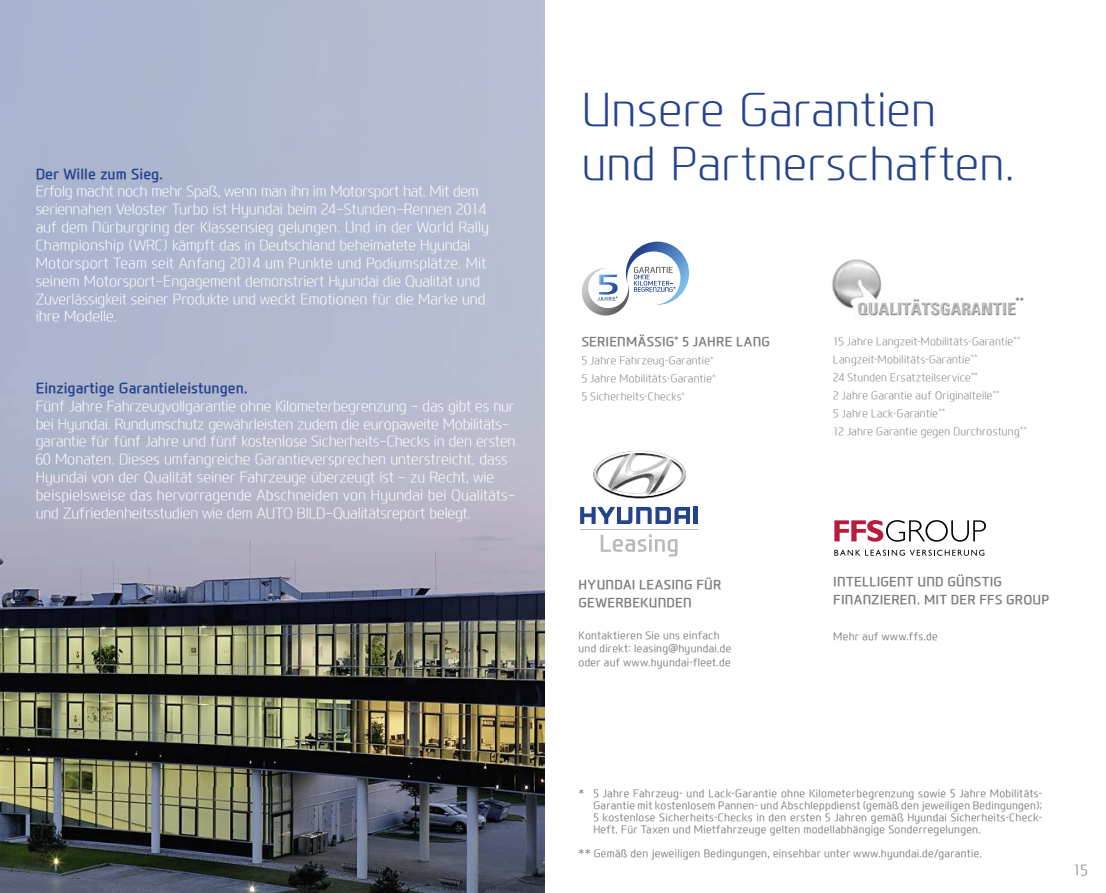
<style>
.page{position:relative;width:1106px;height:893px;background:#fff}
.page>*{position:absolute;margin:0;border:0;box-sizing:border-box;transform-origin:0 0}
.t1{font:300 45px/53.6px "Modern H Eco";letter-spacing:.01em;color:#25438d}
.t2{font:300 14.4px/17.9px "Modern H Eco";letter-spacing:-.01em;color:#fff}
.t3{font:700 14.4px "Modern H";color:#25438d}
.t4{font:300 14.4px "Modern H Eco";color:#7c7b7b}
.t5{font:700 12.75px/18px "Modern H";letter-spacing:.02em;color:#7c7b7b}
.t6{font:300 10.5px/12px "Modern H";letter-spacing:.025em;color:#7c7b7b;text-align:justify}
.t7{font:300 10.5px/18px "Modern H Eco";letter-spacing:.025em;color:#7c7b7b}
.t8{font:700 7.35px "Modern H";color:#7c7b7b}
</style>
<div class="page">
<img style="left:0;top:0;width:544px;height:893px">
<svg style="left:593px;top:451px;width:93px;height:47px"></svg>
<hr style="left:580px;top:529px;width:118px;height:1px;background:#b9b9ba">
<svg style="left:580px;top:507px;width:110px;height:17px"></svg>
<hr style="left:694px;top:507px;width:4px;height:17px;background:#25438d">
<svg style="left:600px;top:534px;width:77px;height:22px"></svg>
<svg style="left:581px;top:242px;width:108px;height:73px"></svg>
<img style="left:832px;top:259px;width:184px;height:57px">
<svg style="left:834px;top:520px;width:152px;height:22px"></svg>
<svg style="left:834px;top:550px;width:150px;height:6px"></svg>
<p class="t3" style="left:36px;top:164px;width:129px">Der Wille zum Sieg.</p>
<p class="t2" style="left:36px;top:182px;width:455px">Erfolg macht noch mehr Spaß, wenn man ihn im Motorsport hat. Mit dem seriennahen Veloster Turbo ist Hyundai beim 24-Stunden-Rennen 2014 auf dem Nürburgring der Klassensieg gelungen. Und in der World Rally Championship (WRC) kämpft das in Deutschland beheimatete Hyundai Motorsport Team seit Anfang 2014 um Punkte und Podiumsplätze. Mit seinem Motorsport-Engagement demonstriert Hyundai die Qualität und Zuverlässigkeit seiner Produkte und weckt Emotionen für die Marke und ihre Modelle.</p>
<p class="t3" style="left:36px;top:378px;width:214px">Einzigartige Garantieleistungen.</p>
<p class="t2" style="left:36px;top:397px;width:481px">Fünf Jahre Fahrzeugvollgarantie ohne Kilometerbegrenzung - das gibt es nur bei Hyundai. Rundumschutz gewährleisten zudem die europaweite Mobilitäts&shy;garantie für fünf Jahre und fünf kostenlose Sicherheits-Checks in den ersten 60 Monaten. Dieses umfangreiche Garantieversprechen unterstreicht, dass Hyundai von der Qualität seiner Fahrzeuge überzeugt ist - zu Recht, wie beispielsweise das hervorragende Abschneiden von Hyundai bei Qualitäts&shy;und Zufriedenheitsstudien wie dem AUTO BILD-Qualität s report belegt.</p>
<h1 class="t1" style="left:581px;top:82px;width:434px">Unsere Garantien und Partnerschaften.</h1>
<p class="t5" style="left:581px;top:332px;width:190px">SERIENMÄSSIG<sup>*</sup> 5 JAHRE LANG</p>
<p class="t7" style="left:581px;top:351px;width:135px">5 Jahre Fahrzeug–Garantie<sup>*<br></sup>5 Jahre Mobilitäts–Garantie<sup>*<br></sup>5 Sicherheits–Checks<sup>*</sup></p>
<p class="t8" style="left:1015px;top:295px;width:10px">**</p>
<p class="t7" style="left:833px;top:332px;width:195px">15 Jahre Langzeit–Mobilitäts–Garantie<sup>** </sup>Langzeit–Mobilitäts–Garantie<sup>**<br></sup>24 Stunden Ersatzteilservice<sup>**<br></sup>2 Jahre Garantie auf Originalteile<sup>**<br></sup>5 Jahre Lack–Garantie<sup>**<br></sup>12 Jahre Garantie gegen Durchrostung<sup>**</sup></p>
<p class="t5" style="left:578px;top:576px;width:144px">HYUNDAI LEASING FÜR<br>GEWERBEKUNDEN</p>
<p class="t6" style="left:578px;top:628px;width:154px;line-height:13.5px;text-align:left">Kontaktieren Sie uns einfach und direkt: leasing@hyundai.de oder auf www.hyundai–fleet.de</p>
<p class="t5" style="left:833px;top:573px;width:217px">INTELLIGENT UND GÜNSTIG<br>FINANZIEREN. MIT DER FFS GROUP</p>
<p class="t6" style="left:833px;top:631px;width:106px">Mehr auf www.ffs.de</p>
<p class="t6" style="left:593px;top:787px;width:450px;text-indent:-15px">* 5 Jahre Fahrzeug– und Lack–Garantie ohne Kilometerbegrenzung sowie 5 Jahre Mobilitäts– Garantie mit kostenlosem Pannen– und Abschleppdienst (gemäß den jeweiligen Bedingungen); 5 kostenlose Sicherheits–Checks in den ersten 5 Jahren gemäß Hyundai Sicherheits–Check– Heft. Für Taxen und Mietfahrzeuge gelten modellabhängige Sonderregelungen.</p>
<p class="t6" style="left:578px;top:847px;width:405px">** Gemäß den jeweiligen Bedingungen, einsehbar unter www.hyundai.de/garantie.</p>
<p class="t4" style="left:1073px;top:860px;width:16px">15</p>
</div>
